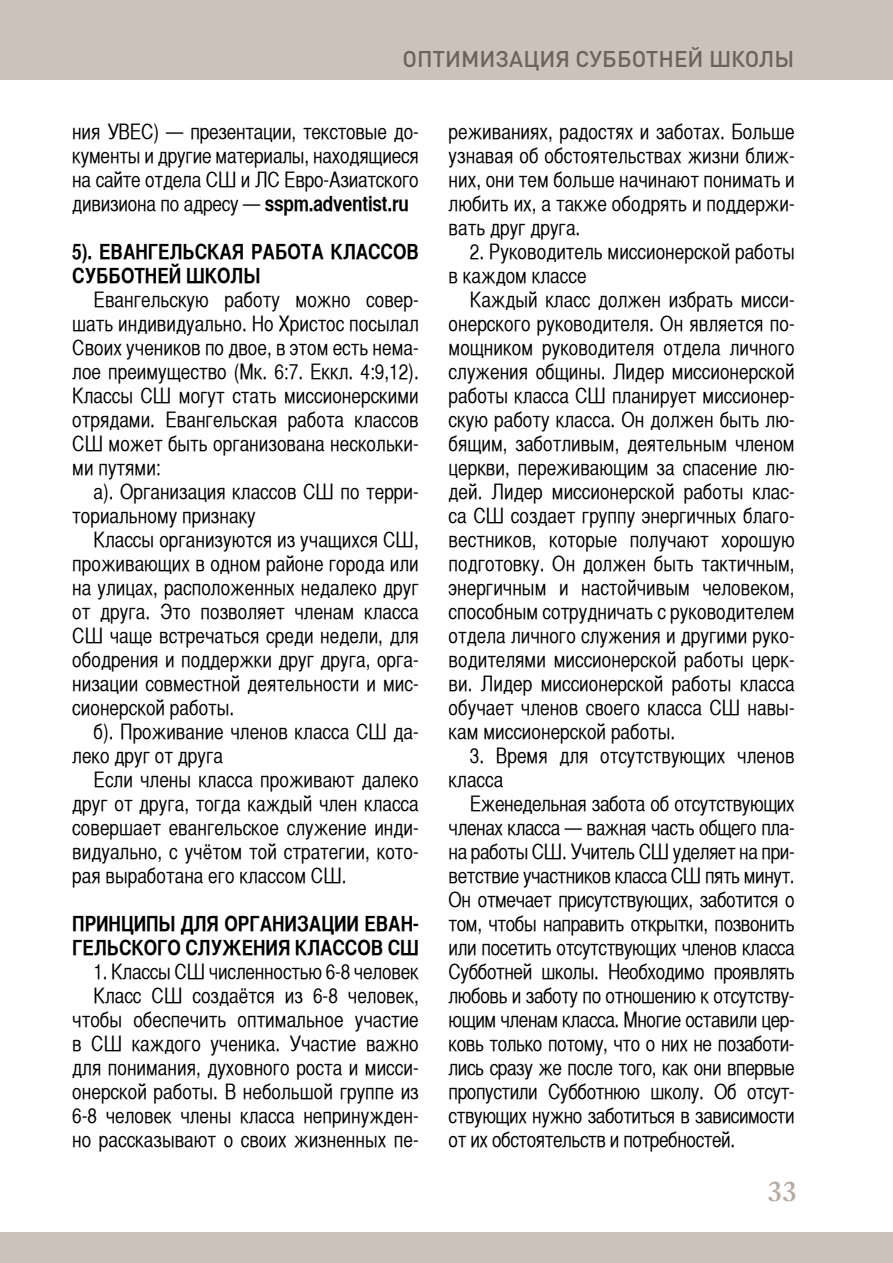
<style>
.page{position:relative;width:893px;height:1263px;background:#fff}
.page>*{position:absolute;margin:0;border:0;box-sizing:border-box;transform-origin:0 0}
.t1{font:700 27px "Bannikova C";color:#b7aaa2}
.t2{font:500 22.5px "DIN Pro";color:#6c635c}
.t3{font:21px/24px "Helvetica CY Plain";color:#000;text-align:justify}
.t4{font:21px/24px "Helvetica CY Bold";color:#000}
.s1{font-family:"Helvetica CY Bold"}
</style>
<div class="page">
<div style="left:0;top:0;width:893px;height:80px;background:#ccc2bb"></div>
<div style="left:0;top:1232px;width:893px;height:31px;background:#ccc2bb"></div>
<p class="t2" style="left:403px;top:44px;width:393px">ОПТИМИЗАЦИЯ СУББОТНЕЙ ШКОЛЫ</p>
<p class="t3" style="left:72px;top:119px;width:348px">ния УВЕС) — презентации, текстовые до&shy;кументы и другие материалы, находящиеся на сайте отдела СШ и ЛС Евро-Азиатского дивизиона по адресу — <span class="s1">sspm.adventist.ru</span></p>
<p class="t4" style="left:72px;top:239px;width:348px">5). ЕВАНГЕЛЬСКАЯ РАБОТА КЛАССОВ<br>СУББОТНЕЙ ШКОЛЫ</p>
<p class="t3" style="left:72px;top:287px;width:348px;text-indent:21px">Евангельскую работу можно совер&shy;шать индивидуально. Но Христос посылал Своих учеников по двое, в этом есть нема&shy;лое преимущество (Мк. 6:7. Еккл. 4:9,12).<br>Классы СШ могут стать миссионерскими отрядами. Евангельская работа классов СШ может быть организована нескольки&shy;ми путями:</p>
<p class="t3" style="left:72px;top:479px;width:348px;text-indent:21px">а). Организация классов СШ по терри&shy;ториальному признаку</p>
<p class="t3" style="left:72px;top:527px;width:348px;text-indent:21px">Классы организуются из учащихся СШ, проживающих в одном районе города или на улицах, расположенных недалеко друг от друга. Это позволяет членам класса СШ чаще встречаться среди недели, для ободрения и поддержки друг друга, орга&shy;низации совместной деятельности и мис&shy;сионерской работы.</p>
<p class="t3" style="left:72px;top:719px;width:348px;text-indent:21px">б). Проживание членов класса СШ да&shy;леко друг от друга</p>
<p class="t3" style="left:72px;top:767px;width:348px;text-indent:21px">Если члены класса проживают далеко друг от друга, тогда каждый член класса совершает евангельское служение инди&shy;видуально, с учётом той стратегии, кото&shy;рая выработана его классом СШ.</p>
<p class="t4" style="left:72px;top:911px;width:348px">ПРИНЦИПЫ ДЛЯ ОРГАНИЗАЦИИ ЕВАН-<br>ГЕЛЬСКОГО СЛУЖЕНИЯ КЛАССОВ СШ</p>
<p class="t3" style="left:72px;top:959px;width:348px;text-align:right">1. Классы СШ численностью 6-8 человек Класс СШ создаётся из 6-8 человек, чтобы обеспечить оптимальное участие в СШ каждого ученика. Участие важно для понимания, духовного роста и мисси&shy;онерской работы. В небольшой группе из 6-8 человек члены класса непринужден&shy;но рассказывают о своих жизненных пе-</p>
<p class="t3" style="left:449px;top:119px;width:348px">реживаниях, радостях и заботах. Больше узнавая об обстоятельствах жизни ближ&shy;них, они тем больше начинают понимать и любить их, а также ободрять и поддержи&shy;вать друг друга.</p>
<p class="t3" style="left:449px;top:239px;width:348px;text-indent:21px">2. Руководитель миссионерской работы в каждом классе</p>
<p class="t3" style="left:449px;top:287px;width:348px;text-indent:21px">Каждый класс должен избрать мисси&shy;онерского руководителя. Он является по&shy;мощником руководителя отдела личного служения общины. Лидер миссионерской работы класса СШ планирует миссионер&shy;скую работу класса. Он должен быть лю&shy;бящим, заботливым, деятельным членом церкви, переживающим за спасение лю&shy;дей. Лидер миссионерской работы клас&shy;са СШ создает группу энергичных благо&shy;вестников, которые получают хорошую подготовку. Он должен быть тактичным, энергичным и настойчивым человеком, способным сотрудничать с руководителем отдела личного служения и другими руко&shy;водителями миссионерской работы церк&shy;ви. Лидер миссионерской работы класса обучает членов своего класса СШ навы&shy;кам миссионерской работы.</p>
<p class="t3" style="left:449px;top:743px;width:348px;text-indent:21px">3. Время для отсутствующих членов класса</p>
<p class="t3" style="left:449px;top:791px;width:348px;text-indent:21px">Еженедельная забота об отсутствующих членах класса — важная часть общего пла&shy;на работы СШ. Учитель СШ уделяет на при&shy;ветствие участников класса СШ пять минут.<br>Он отмечает присутствующих, заботится о том, чтобы направить открытки, позвонить или посетить отсутствующих членов класса Субботней школы. Необходимо проявлять любовь и заботу по отношению к отсутству&shy;ющим членам класса. Многие оставили цер&shy;ковь только потому, что о них не позаботи&shy;лись сразу же после того, как они впервые пропустили Субботнюю школу. Об отсут&shy;ствующих нужно заботиться в зависимости от их обстоятельств и потребностей.</p>
<p class="t1" style="left:768px;top:1176px;width:31px">33</p>
</div>
